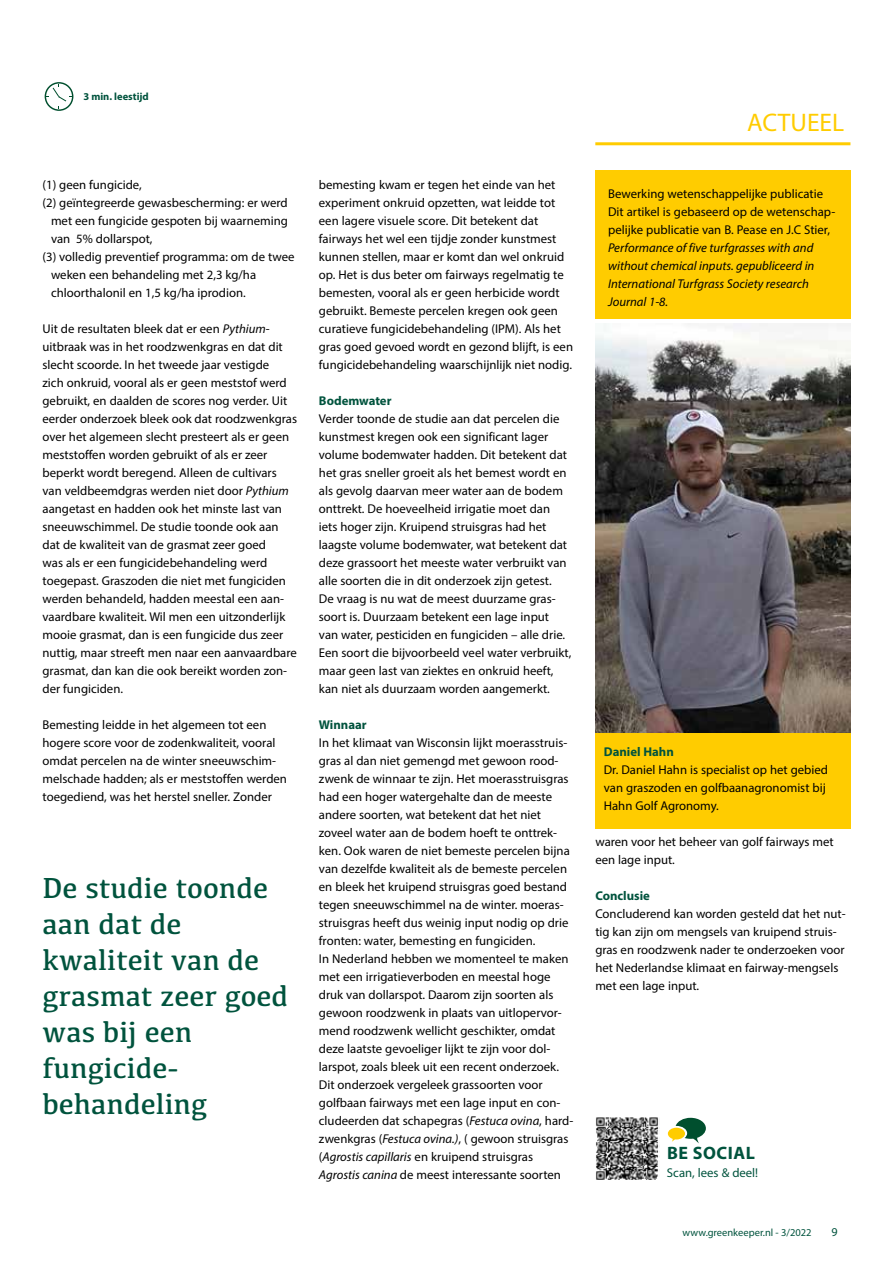
<style>
.page{position:relative;width:893px;height:1263px;background:#fff}
.page>*{position:absolute;margin:0;border:0;box-sizing:border-box;transform-origin:0 0}
.t1{font:30px/36px "Kefa";color:#00533d}
.t2{font:25.5px "Myriad Pro";color:#fc0}
.t3{font:700 18px "Myriad Pro";letter-spacing:.03em;color:#00533d}
.t4{font:12.75px/18px "Myriad Pro";color:#000}
.t5{font:italic 12.75px/18px "Myriad Pro";color:#000}
.t6{font:700 12.75px "Myriad Pro";color:#00533d}
.t7{font:12.75px "Myriad Pro";color:#00533d}
.t8{font:12px "Myriad Pro";color:#00533d}
.t9{font:10.5px "Myriad Pro";color:#00533d}
.t10{font:700 10.5px "Myriad Pro";color:#00533d}
.s1{font-style:italic}
</style>
<div class="page">
<hr style="left:595px;top:142px;width:255px;height:3px;background:#fc0">
<svg style="left:45px;top:82px;width:28px;height:29px"></svg>
<div style="left:595px;top:170px;width:255px;height:149px;background:#fc0"></div>
<img style="left:595px;top:324px;width:255px;height:409px">
<div style="left:595px;top:733px;width:255px;height:96px;background:#fc0"></div>
<img style="left:596px;top:1117px;width:64px;height:62px">
<svg style="left:668px;top:1118px;width:38px;height:25px"></svg>
<p class="t10" style="left:83px;top:90px;width:67px">3 min. leestijd</p>
<p class="t4" style="left:43px;top:176px;width:101px">(1) geen fungicide,</p>
<p class="t4" style="left:43px;top:194px;width:247px">(2) geïntegreerde gewasbescherming: er werd</p>
<p class="t4" style="left:51px;top:212px;width:238px">met een fungicide gespoten bij waarneming</p>
<p class="t4" style="left:51px;top:230px;width:103px">van 5% dollarspot,</p>
<p class="t4" style="left:43px;top:248px;width:253px">(3) volledig preventief programma: om de twee</p>
<p class="t4" style="left:51px;top:266px;width:207px">weken een behandeling met 2,3 kg/ha</p>
<p class="t4" style="left:51px;top:284px;width:196px">chloorthalonil en 1,5 kg/ha iprodion.</p>
<p class="t4" style="left:43px;top:320px;width:256px">Uit de resultaten bleek dat er een <span class="s1">Pythium&shy;</span>uitbraak was in het roodzwenkgras en dat dit slecht scoorde. In het tweede jaar vestigde<br>zich onkruid, vooral als er geen meststof werd gebruikt, en daalden de scores nog verder. Uit eerder onderzoek bleek ook dat roodzwenkgras over het algemeen slecht presteert als er geen meststoffen worden gebruikt of als er zeer beperkt wordt beregend. Alleen de cultivars van veldbeemdgras werden niet door <span class="s1">Pythium </span>aangetast en hadden ook het minste last van sneeuwschimmel. De studie toonde ook aan dat de kwaliteit van de grasmat zeer goed<br>was als er een fungicidebehandeling werd toegepast. Graszoden die niet met fungiciden werden behandeld, hadden meestal een aan&shy;vaardbare kwaliteit. Wil men een uitzonderlijk mooie grasmat, dan is een fungicide dus zeer nuttig, maar streeft men naar een aanvaardbare grasmat, dan kan die ook bereikt worden zon&shy;der fungiciden.</p>
<p class="t4" style="left:43px;top:716px;width:246px">Bemesting leidde in het algemeen tot een hogere score voor de zodenkwaliteit, vooral omdat percelen na de winter sneeuwschim&shy;melschade hadden; als er meststoffen werden toegediend, was het herstel sneller. Zonder</p>
<h1 class="t1" style="left:43px;top:869px;width:247px">De studie toonde aan dat de kwaliteit van de grasmat zeer goed was bij een fungicide&shy;behandeling</h1>
<p class="t4" style="left:319px;top:176px;width:256px">bemesting kwam er tegen het einde van het experiment onkruid opzetten, wat leidde tot een lagere visuele score. Dit betekent dat fairways het wel een tijdje zonder kunstmest kunnen stellen, maar er komt dan wel onkruid op. Het is dus beter om fairways regelmatig te bemesten, vooral als er geen herbicide wordt gebruikt. Bemeste percelen kregen ook geen curatieve fungicidebehandeling (IPM). Als het gras goed gevoed wordt en gezond blijft, is een fungicidebehandeling waarschijnlijk niet nodig.</p>
<p class="t6" style="left:319px;top:393px;width:74px">Bodemwater</p>
<p class="t4" style="left:319px;top:410px;width:254px">Verder toonde de studie aan dat percelen die kunstmest kregen ook een significant lager volume bodemwater hadden. Dit betekent dat het gras sneller groeit als het bemest wordt en als gevolg daarvan meer water aan de bodem onttrekt. De hoeveelheid irrigatie moet dan iets hoger zijn. Kruipend struisgras had het laagste volume bodemwater, wat betekent dat deze grassoort het meeste water verbruikt van alle soorten die in dit onderzoek zijn getest.<br>De vraag is nu wat de meest duurzame gras&shy;soort is. Duurzaam betekent een lage input van water, pesticiden en fungiciden – alle drie.<br>Een soort die bijvoorbeeld veel water verbruikt, maar geen last van ziektes en onkruid heeft, kan niet als duurzaam worden aangemerkt.</p>
<p class="t6" style="left:319px;top:717px;width:49px">Winnaar</p>
<p class="t4" style="left:319px;top:734px;width:256px">In het klimaat van Wisconsin lijkt moerasstruis&shy;gras al dan niet gemengd met gewoon rood&shy;zwenk de winnaar te zijn. Het moerasstruisgras had een hoger watergehalte dan de meeste andere soorten, wat betekent dat het niet zoveel water aan de bodem hoeft te onttrek&shy;ken. Ook waren de niet bemeste percelen bijna van dezelfde kwaliteit als de bemeste percelen en bleek het kruipend struisgras goed bestand tegen sneeuwschimmel na de winter. moeras&shy;struisgras heeft dus weinig input nodig op drie fronten: water, bemesting en fungiciden.<br>In Nederland hebben we momenteel te maken met een irrigatieverboden en meestal hoge druk van dollarspot. Daarom zijn soorten als gewoon roodzwenk in plaats van uitlopervor&shy;mend roodzwenk wellicht geschikter, omdat deze laatste gevoeliger lijkt te zijn voor dol&shy;larspot, zoals bleek uit een recent onderzoek.<br>Dit onderzoek vergeleek grassoorten voor golfbaan fairways met een lage input en con&shy;cludeerden dat schapegras (<span class="s1">Festuca ovina</span>, hard&shy;zwenkgras (<span class="s1">Festuca ovina.)</span>, ( gewoon struisgras (<span class="s1">Agrostis capillaris</span> en kruipend struisgras <span class="s1">Agrostis canina</span> de meest interessante soorten</p>
<h2 class="t2" style="left:747px;top:107px;width:99px">ACTUEEL</h2>
<p class="t4" style="left:608px;top:185px;width:229px">Bewerking wetenschappelijke publicatie<br>Dit artikel is gebaseerd op de wetenschap&shy;pelijke publicatie van B. Pease en J.C Stier,</p>
<p class="t5" style="left:608px;top:239px;width:208px">Performance of five turfgrasses with and without chemical inputs. gepubliceerd in International Turfgrass Society research Journal 1-8.</p>
<p class="t6" style="left:604px;top:743px;width:72px">Daniel Hahn</p>
<p class="t4" style="left:604px;top:761px;width:226px">Dr. Daniel Hahn is specialist op het gebied van graszoden en golfbaanagronomist bij<br>Hahn Golf Agronomy.</p>
<p class="t4" style="left:595px;top:833px;width:240px">waren voor het beheer van golf fairways met een lage input.</p>
<p class="t6" style="left:595px;top:888px;width:56px">Conclusie</p>
<p class="t4" style="left:595px;top:905px;width:252px">Concluderend kan worden gesteld dat het nut&shy;tig kan zijn om mengsels van kruipend struis&shy;gras en roodzwenk nader te onderzoeken voor het Nederlandse klimaat en fairway-mengsels met een lage input.</p>
<h3 class="t3" style="left:667px;top:1141px;width:89px">BE SOCIAL</h3>
<p class="t7" style="left:667px;top:1165px;width:93px">Scan, lees &amp; deel!</p>
<p class="t9" style="left:683px;top:1226px;width:130px">www.greenkeeper.nl - 3/2022</p>
<p class="t8" style="left:831px;top:1224px;width:8px">9</p>
</div>
